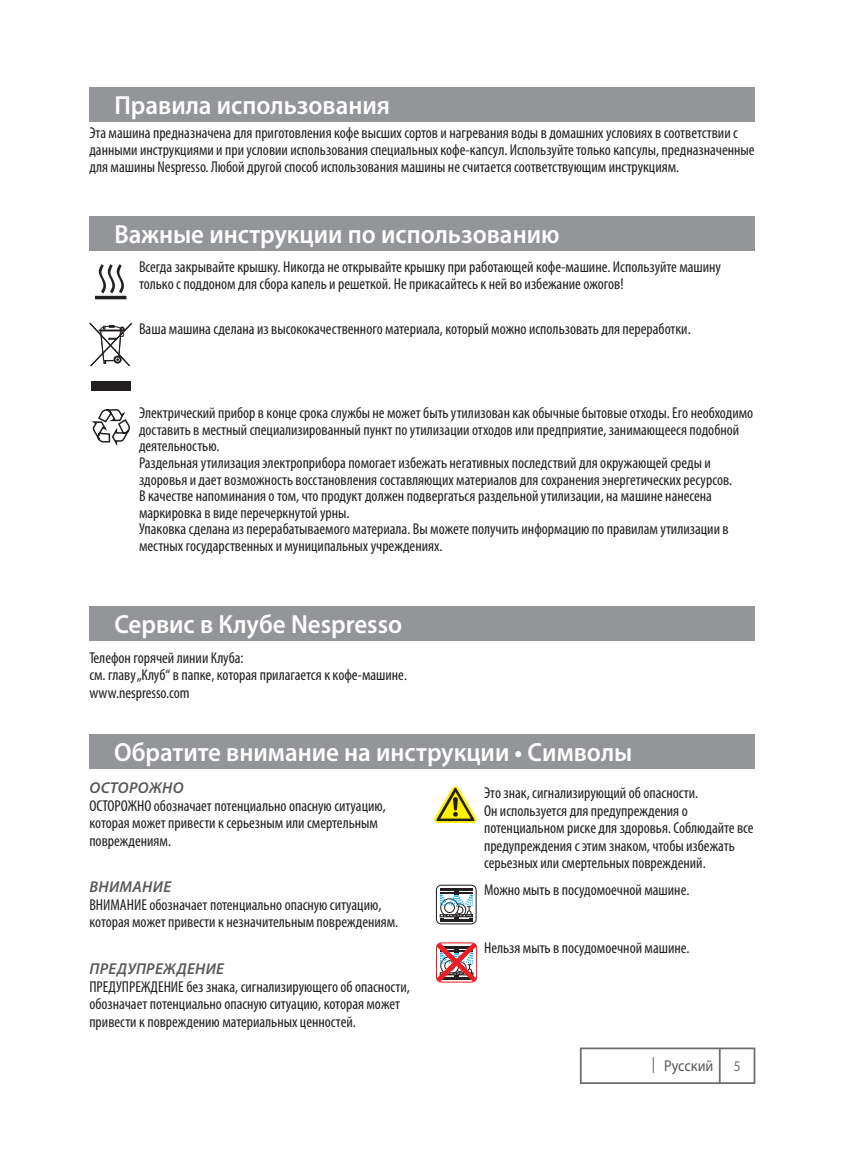
<style>
.page{position:relative;width:844px;height:1166px;background:#fff}
.page>*{position:absolute;margin:0;border:0;box-sizing:border-box;transform-origin:0 0}
.t1{font:600 26.25px "Myriad Pro";color:#fff;scale:.95 1}
.t2{font:condensed 15.75px/17.5px "Myriad Pro";color:#231f20}
.t3{font:italic 600 15.75px "Myriad Pro";letter-spacing:.02em;color:#57585a}
.t4{font:15.75px "Myriad Pro";color:#57585a;scale:.9 1}
.t5{font:14.88px "Myriad Pro";color:#6c6d70;scale:.9 1}
</style>
<div class="page">
<div style="left:579px;top:1047px;width:176px;height:37px;border:2px solid #6c6d70"></div>
<hr style="left:718px;top:1048px;width:2px;height:35px;background:#6c6d70">
<div style="left:89px;top:87px;width:665px;height:35px;background:#939598"></div>
<div style="left:89px;top:216px;width:665px;height:35px;background:#939598"></div>
<div style="left:89px;top:606px;width:665px;height:35px;background:#939598"></div>
<div style="left:89px;top:734px;width:665px;height:35px;background:#939598"></div>
<svg style="left:434px;top:786px;width:43px;height:37px"></svg>
<svg style="left:436px;top:885px;width:40px;height:39px"></svg>
<div style="left:436px;top:884px;width:40px;height:40px;border:1px solid #231f20;border-radius:5px"></div>
<hr style="left:440px;top:888px;width:32px;height:3px;background:#231f20">
<svg style="left:440px;top:891px;width:32px;height:30px"></svg>
<hr style="left:440px;top:892px;width:32px;height:2px;background:#231f20">
<svg style="left:436px;top:942px;width:41px;height:41px"></svg>
<svg style="left:99px;top:264px;width:25px;height:29px"></svg>
<hr style="left:95px;top:296px;width:31px;height:3px;background:#231f20">
<svg style="left:89px;top:322px;width:43px;height:45px"></svg>
<div style="left:91px;top:381px;width:39px;height:10px;background:#231f20"></div>
<svg style="left:91px;top:409px;width:39px;height:37px"></svg>
<h1 class="t1" style="left:114px;top:95px;width:292px">Правила использования</h1>
<p class="t2" style="left:89px;top:126px;width:666px;line-height:16.6px">Эта машина предназначена для приготовления кофе высших сортов и нагревания воды в домашних условиях в соответствии с данными инструкциями и при условии использования специальных кофе-капсул. Используйте только капсулы, предназначенные для машины Nespresso. Любой другой способ использования машины не считается соответствующим инструкциям.</p>
<h1 class="t1" style="left:114px;top:224px;width:470px">Важные инструкции по использованию</h1>
<p class="t2" style="left:139px;top:260px;width:583px;line-height:16.6px">Всегда закрывайте крышку. Никогда не открывайте крышку при работающей кофе-машине. Используйте машину только с поддоном для сбора капель и решеткой. Не прикасайтесь к ней во избежание ожогов!</p>
<p class="t2" style="left:139px;top:321px;width:553px">Ваша машина сделана из высококачественного материала, который можно использовать для переработки.</p>
<p class="t2" style="left:139px;top:405px;width:615px;line-height:16.6px">Электрический прибор в конце срока службы не может быть утилизован как обычные бытовые отходы. Его необходимо доставить в местный специализированный пункт по утилизации отходов или предприятие, занимающееся подобной деятельностью.<br>Раздельная утилизация электроприбора помогает избежать негативных последствий для окружающей среды и здоровья и дает возможность восстановления составляющих материалов для сохранения энергетических ресурсов.<br>В качестве напоминания о том, что продукт должен подвергаться раздельной утилизации, на машине нанесена маркировка в виде перечеркнутой урны.<br>Упаковка сделана из перерабатываемого материала. Вы можете получить информацию по правилам утилизации в местных государственных и муниципальных учреждениях.</p>
<h1 class="t1" style="left:114px;top:614px;width:304px">Сервис в Клубе Nespresso</h1>
<p class="t2" style="left:89px;top:649px;width:319px">Телефон горячей линии Клуба:<br>см. главу „Клуб“ в папке, которая прилагается к кофе-машине. www.nespresso.com</p>
<h1 class="t1" style="left:114px;top:742px;width:547px">Обратите внимание на инструкции • Символы</h1>
<p class="t2" style="left:484px;top:785px;width:271px">Это знак, сигнализирующий об опасности.<br>Он используется для предупреждения о потенциальном риске для здоровья. Соблюдайте все предупреждения с этим знаком, чтобы избежать серьезных или смертельных повреждений.</p>
<p class="t2" style="left:484px;top:882px;width:207px">Можно мыть в посудомоечной машине.</p>
<p class="t3" style="left:89px;top:782px;width:95px">ОСТОРОЖНО</p>
<p class="t2" style="left:89px;top:798px;width:298px">ОСТОРОЖНО обозначает потенциально опасную ситуацию, которая может привести к серьезным или смертельным повреждениям.</p>
<p class="t3" style="left:89px;top:881px;width:83px">ВНИМАНИЕ</p>
<p class="t2" style="left:89px;top:897px;width:310px">ВНИМАНИЕ обозначает потенциально опасную ситуацию, которая может привести к незначительным повреждениям.</p>
<p class="t3" style="left:89px;top:963px;width:136px">ПРЕДУПРЕЖДЕНИЕ</p>
<p class="t2" style="left:89px;top:978px;width:322px">ПРЕДУПРЕЖДЕНИЕ без знака, сигнализирующего об опасности, обозначает потенциально опасную ситуацию, которая может привести к повреждению материальных ценностей.</p>
<p class="t2" style="left:484px;top:939px;width:207px">Нельзя мыть в посудомоечной машине.</p>
<p class="t4" style="left:651px;top:1059px;width:70px">| Русский</p>
<p class="t5" style="left:733px;top:1060px;width:9px">5</p>
</div>
